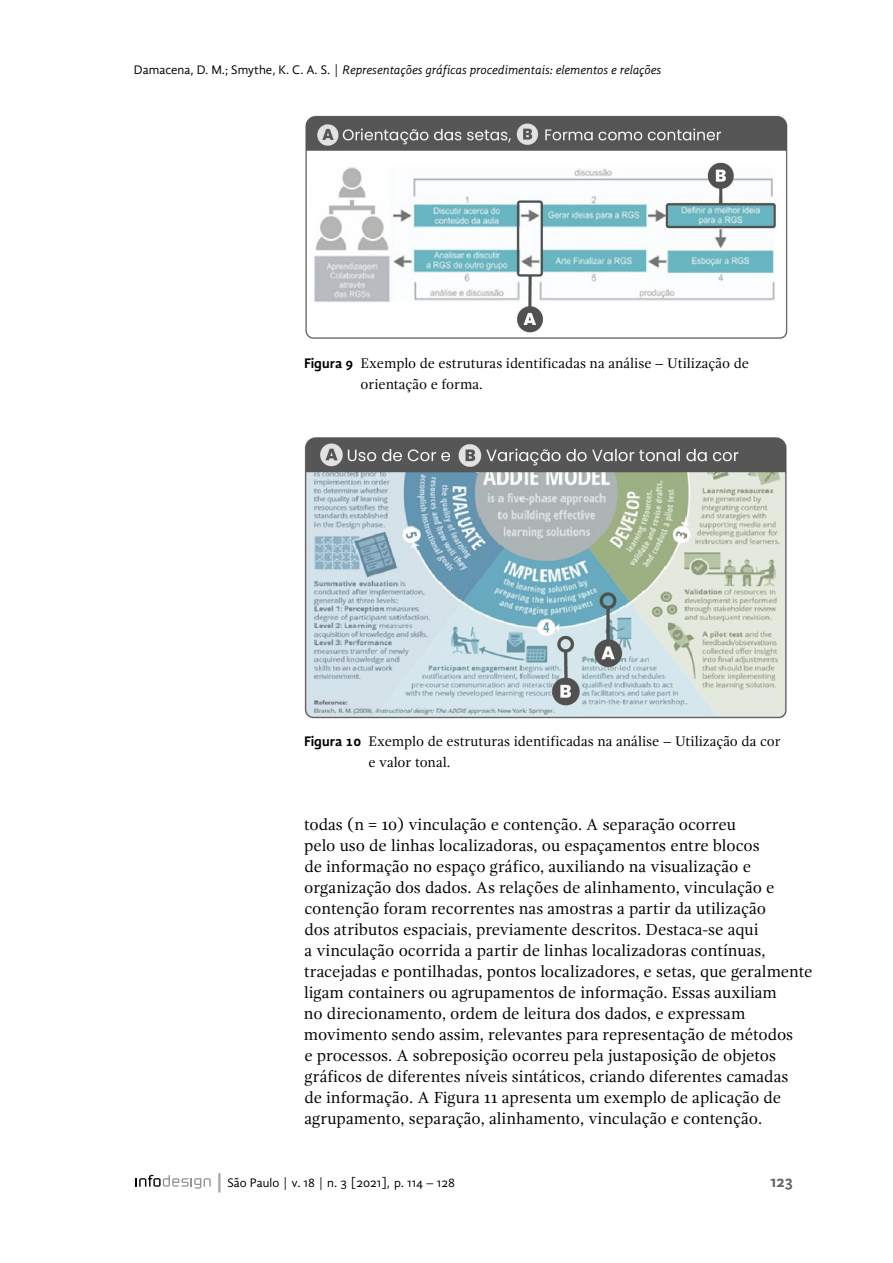
<style>
.page{position:relative;width:893px;height:1263px;background:#fff}
.page>*{position:absolute;margin:0;border:0;box-sizing:border-box;transform-origin:0 0}
.PT_Corpo_de_texto{font:16.5px/21px "Gandhi Serif";color:#000}
.t1{font:700 16.5px "Gandhi Sans";color:#636466}
.t2{font:14.25px/21px "Gandhi Serif";color:#000}
.t3{font:italic 12.75px "Gandhi Sans";color:#000}
.t4{font:12.75px "Gandhi Sans";color:#000}
.s1{font-style:normal}
.s2{font-family:"Gandhi Sans";font-weight:700}
.s3{font-size:19.2px;color:#a7a9ac}
</style>
<div class="page">
<svg style="left:136px;top:1175px;width:75px;height:13px"></svg>
<img style="left:305px;top:116px;width:483px;height:223px">
<img style="left:304px;top:437px;width:483px;height:281px">
<p class="t3" style="left:134px;top:62px;width:529px"><span class="s1">Damacena, D. M.; Smythe, K. C. A. S. |</span> Representações gráficas procedimentais: elementos e relações</p>
<p class="t2" style="left:361px;top:352px;width:390px;text-indent:-57px"><span class="s2">Figura 9</span> Exemplo de estruturas identificadas na análise – Utilização de orientação e forma.</p>
<p class="t2" style="left:368px;top:730px;width:414px;text-indent:-64px"><span class="s2">Figura 10</span> Exemplo de estruturas identificadas na análise – Utilização da cor e valor tonal.</p>
<p class="PT_Corpo_de_texto" style="left:304px;top:814px;width:510px">todas (n = 10) vinculação e contenção. A separação ocorreu<br>pelo uso de linhas localizadoras, ou espaçamentos entre blocos<br>de informação no espaço gráfico, auxiliando na visualização e organização dos dados. As relações de alinhamento, vinculação e contenção foram recorrentes nas amostras a partir da utilização<br>dos atributos espaciais, previamente descritos. Destaca-se aqui<br>a vinculação ocorrida a partir de linhas localizadoras contínuas, tracejadas e pontilhadas, pontos localizadores, e setas, que geralmente ligam containers ou agrupamentos de informação. Essas auxiliam<br>no direcionamento, ordem de leitura dos dados, e expressam movimento sendo assim, relevantes para representação de métodos<br>e processos. A sobreposição ocorreu pela justaposição de objetos gráficos de diferentes níveis sintáticos, criando diferentes camadas<br>de informação. A Figura 11 apresenta um exemplo de aplicação de agrupamento, separação, alinhamento, vinculação e contenção.</p>
<p class="t4" style="left:214px;top:1175px;width:243px"><span class="s3">|</span>São Paulo | v. 18 | n. 3 [2021], p. 114 – 128</p>
<p class="t1" style="left:770px;top:1171px;width:24px">123</p>
</div>
